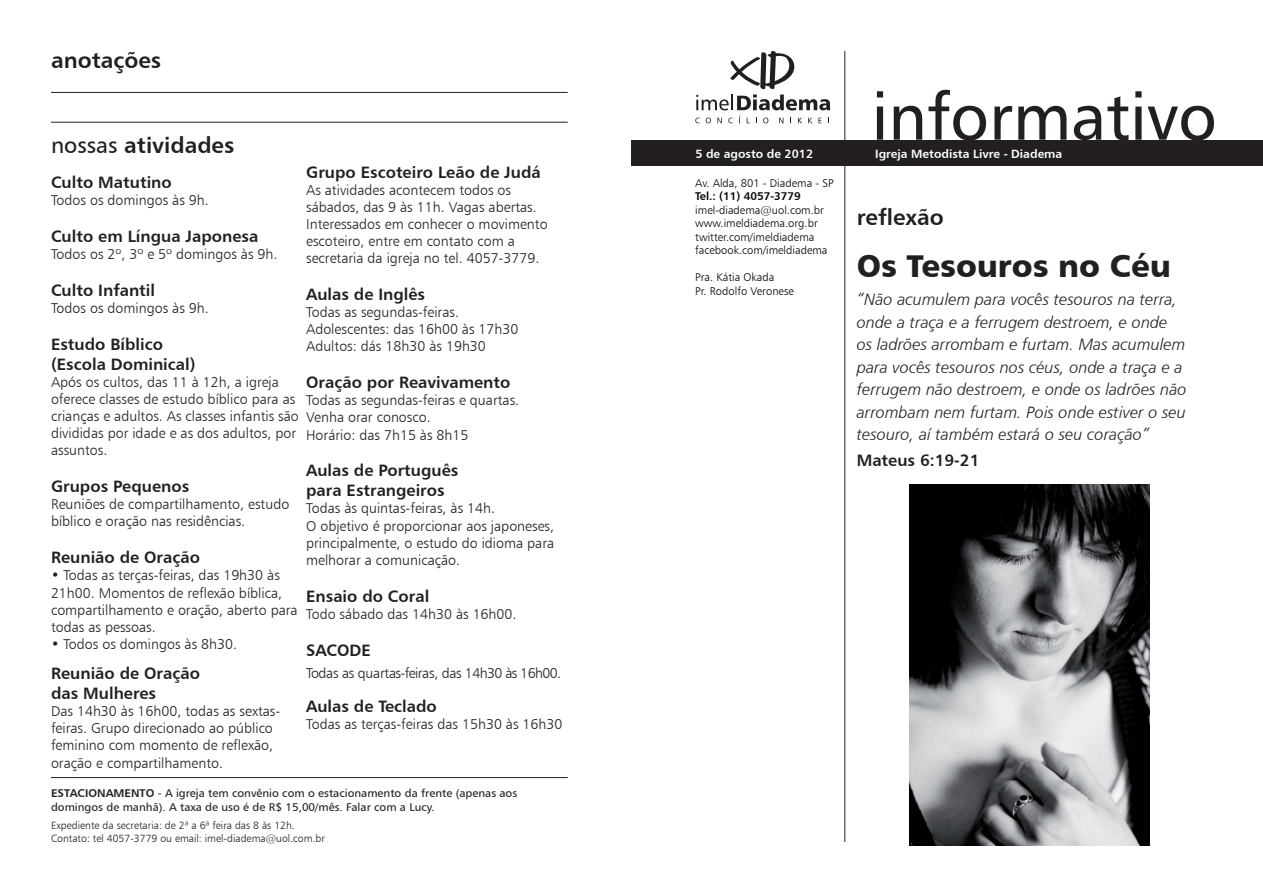
<style>
.page{position:relative;width:1263px;height:893px;background:#fff}
.page>*{position:absolute;margin:0;border:0;box-sizing:border-box;transform-origin:0 0}
.t1{font:66px "Humanist 777 BT Roman B";color:#231f20}
.t2{font:31.5px "Humanist 777 BT Black B";color:#231f20}
.t3{font:22.5px "Humanist 777 BT Bold B";color:#231f20}
.t4{font:16.5px/19.8px "Humanist 777 BT Bold B";color:#231f20}
.t5{font:16.5px/22.5px "Humanist 777 BT Light Italic B";color:#231f20}
.t6{font:14.25px/17.1px "Humanist 777 BT Light B";color:#231f20}
.t7{font:14.25px "Humanist 777 BT Light B";letter-spacing:-.04em;color:#231f20}
.t8{font:12px "Humanist 777 BT Bold B";color:#fff}
.t9{font:11.25px/13.5px "Humanist 777 BT Light B";color:#040504}
.t10{font:11.25px/13.5px "Humanist 777 BT Roman B";color:#231f20}
.t11{font:11.25px "Humanist 777 BT Bold B";color:#040504}
.t12{font:10.5px/12.6px "Humanist 777 BT Light B";color:#231f20}
.s1{font-family:"Humanist 777 BT Roman B"}
.s2{font-family:"Humanist 777 BT Bold B"}
</style>
<div class="page">
<hr style="left:844px;top:51px;width:1px;height:791px;background:#231f20">
<div style="left:631px;top:140px;width:632px;height:25px;background:#231f20"></div>
<svg style="left:695px;top:51px;width:135px;height:72px"></svg>
<hr style="left:51px;top:92px;width:517px;height:1px;background:#231f20">
<hr style="left:51px;top:122px;width:517px;height:1px;background:#231f20">
<hr style="left:51px;top:777px;width:517px;height:1px;background:#231f20">
<img style="left:909px;top:484px;width:240px;height:361px">
<h3 class="t3" style="left:51px;top:46px;width:112px">anotações</h3>
<h3 class="t3" style="left:51px;top:131px;width:185px"><span class="s1">nossas</span> atividades</h3>
<p class="t4" style="left:306px;top:162px;width:236px">Grupo Escoteiro Leão de Judá</p>
<p class="t6" style="left:306px;top:181px;width:243px">As atividades acontecem todos os sábados, das 9 às 11h. Vagas abertas.<br>Interessados em conhecer o movimento escoteiro, entre em contato com a secretaria da igreja no tel. 4057-3779.</p>
<p class="t4" style="left:306px;top:284px;width:120px">Aulas de Inglês</p>
<p class="t6" style="left:306px;top:303px;width:214px">Todas as segundas-feiras.<br>Adolescentes: das 16h00 às 17h30<br>Adultos: dás 18h30 às 19h30</p>
<p class="t4" style="left:306px;top:372px;width:206px">Oração por Reavivamento</p>
<p class="t6" style="left:306px;top:392px;width:215px">Todas as segundas-feiras e quartas.<br>Venha orar conosco.<br>Horário: das 7h15 às 8h15</p>
<p class="t4" style="left:306px;top:460px;width:154px">Aulas de Português para Estrangeiros</p>
<p class="t6" style="left:306px;top:500px;width:250px">Todas às quintas-feiras, às 14h.<br>O objetivo é proporcionar aos japoneses, principalmente, o estudo do idioma para melhorar a comunicação.</p>
<p class="t4" style="left:306px;top:586px;width:125px">Ensaio do Coral</p>
<p class="t6" style="left:306px;top:605px;width:212px">Todo sábado das 14h30 às 16h00.</p>
<p class="t4" style="left:306px;top:640px;width:66px">SACODE</p>
<p class="t7" style="left:306px;top:664px;width:257px">Todas as quartas-feiras, das 14h30 às 16h00.</p>
<p class="t4" style="left:306px;top:696px;width:132px">Aulas de Teclado</p>
<p class="t6" style="left:306px;top:715px;width:258px">Todas as terças-feiras das 15h30 às 16h30</p>
<p class="t4" style="left:51px;top:172px;width:122px">Culto Matutino</p>
<p class="t6" style="left:51px;top:191px;width:159px">Todos os domingos às 9h.</p>
<p class="t4" style="left:51px;top:226px;width:209px">Culto em Língua Japonesa</p>
<p class="t6" style="left:51px;top:245px;width:228px">Todos os 2º, 3º e 5º domingos às 9h.</p>
<p class="t4" style="left:51px;top:280px;width:106px">Culto Infantil</p>
<p class="t6" style="left:51px;top:299px;width:159px">Todos os domingos às 9h.</p>
<p class="t4" style="left:51px;top:334px;width:146px">Estudo Bíblico (Escola Dominical)</p>
<p class="t6" style="left:51px;top:373px;width:249px">Após os cultos, das 11 à 12h, a igreja oferece classes de estudo bíblico para as crianças e adultos. As classes infantis são divididas por idade e as dos adultos, por assuntos.</p>
<p class="t4" style="left:51px;top:476px;width:140px">Grupos Pequenos</p>
<p class="t6" style="left:51px;top:496px;width:240px">Reuniões de compartilhamento, estudo bíblico e oração nas residências.</p>
<p class="t4" style="left:51px;top:547px;width:150px">Reunião de Oração</p>
<p class="t6" style="left:51px;top:567px;width:248px">• Todas as terças-feiras, das 19h30 às 21h00. Momentos de reflexão bíblica, compartilhamento e oração, aberto para todas as pessoas.</p>
<p class="t6" style="left:51px;top:635px;width:188px">• Todos os domingos às 8h30.</p>
<p class="t4" style="left:51px;top:663px;width:150px">Reunião de Oração das Mulheres</p>
<p class="t6" style="left:51px;top:702px;width:231px">Das 14h30 às 16h00, todas as sextas&shy;feiras. Grupo direcionado ao público feminino com momento de reflexão, oração e compartilhamento.</p>
<p class="t10" style="left:51px;top:786px;width:468px"><span class="s2">ESTACIONAMENTO</span> - A igreja tem convênio com o estacionamento da frente (apenas aos domingos de manhã). A taxa de uso é de R$ 15,00/mês. Falar com a Lucy.</p>
<p class="t12" style="left:51px;top:819px;width:275px">Expediente da secretaria: de 2ª a 6ª feira das 8 às 12h.<br>Contato: tel 4057-3779 ou email: imel-diadema@uol.com.br</p>
<p class="t8" style="left:695px;top:146px;width:119px">5 de agosto de 2012</p>
<p class="t9" style="left:695px;top:176px;width:140px">Av. Alda, 801 - Diadema - SP</p>
<p class="t11" style="left:695px;top:189px;width:107px">Tel.: (11) 4057-3779</p>
<p class="t9" style="left:695px;top:203px;width:134px">imel-diadema@uol.com.br www.imeldiadema.org.br twitter.com/imeldiadema facebook.com/imeldiadema</p>
<p class="t9" style="left:695px;top:271px;width:100px">Pra. Kátia Okada<br>Pr. Rodolfo Veronese</p>
<h1 class="t1" style="left:872px;top:76px;width:347px">informativo</h1>
<p class="t8" style="left:875px;top:146px;width:189px">Igreja Metodista Livre - Diadema</p>
<h3 class="t3" style="left:857px;top:203px;width:89px">reflexão</h3>
<h2 class="t2" style="left:857px;top:245px;width:316px">Os Tesouros no Céu</h2>
<p class="t5" style="left:857px;top:288px;width:332px">“Não acumulem para vocês tesouros na terra, onde a traça e a ferrugem destroem, e onde os ladrões arrombam e furtam. Mas acumulem para vocês tesouros nos céus, onde a traça e a ferrugem não destroem, e onde os ladrões não arrombam nem furtam. Pois onde estiver o seu tesouro, aí também estará o seu coração”</p>
<p class="t4" style="left:857px;top:450px;width:124px">Mateus 6:19-21</p>
</div>
